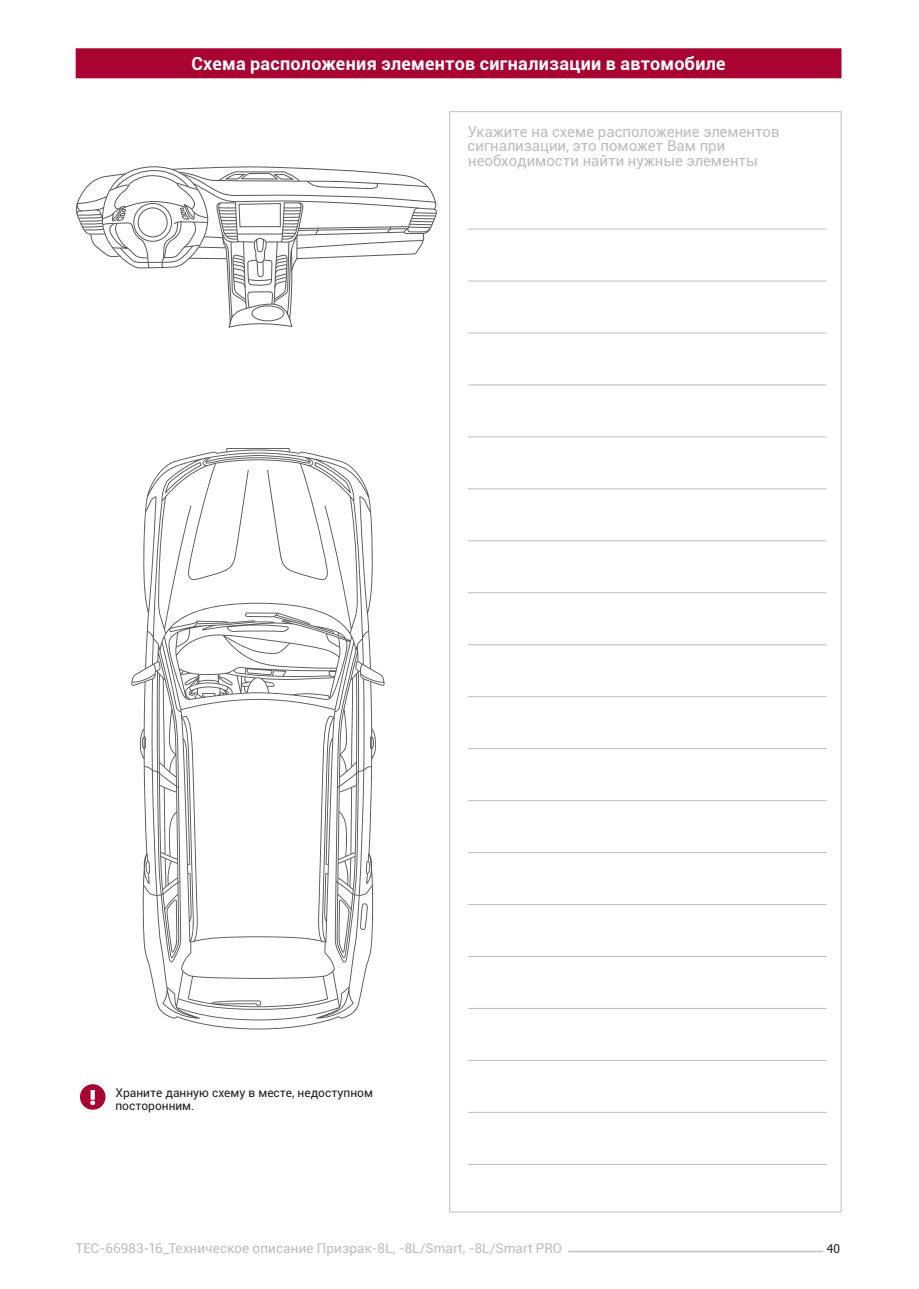
<style>
.page{position:relative;width:919px;height:1289px;background:#fff}
.page>*{position:absolute;margin:0;border:0;box-sizing:border-box;transform-origin:0 0}
.Заголовок_на_красной{font:700 18px "Roboto";letter-spacing:.015em;color:#fff}
.t1{font:15px "Roboto";color:#bcbdc0}
.t2{font:13.5px "Roboto";letter-spacing:.01em;color:#bcbdc0}
.Восклицаловка{font:12px "Roboto";color:#231f20}
.t3{font:12px "Tahoma";color:#231f20}
</style>
<div class="page">
<hr style="left:568px;top:1250px;width:254px;height:2px;background:#bcbdc0">
<svg style="left:76px;top:166px;width:361px;height:162px"></svg>
<div style="left:76px;top:48px;width:765px;height:30px;background:#a90332"></div>
<div style="left:80px;top:1084px;width:25px;height:25px;background:#a90332;border-radius:50%"></div>
<svg style="left:90px;top:1090px;width:5px;height:15px"></svg>
<svg style="left:131px;top:448px;width:253px;height:581px"></svg>
<svg style="left:257px;top:448px;width:10px;height:48px"></svg>
<hr style="left:468px;top:229px;width:358px;height:1px;background:#bcbdc0">
<hr style="left:468px;top:540px;width:358px;height:1px;background:#bcbdc0">
<hr style="left:468px;top:852px;width:358px;height:1px;background:#bcbdc0">
<hr style="left:468px;top:384px;width:358px;height:1px;background:#bcbdc0">
<hr style="left:468px;top:696px;width:358px;height:1px;background:#bcbdc0">
<hr style="left:468px;top:1008px;width:358px;height:1px;background:#bcbdc0">
<hr style="left:468px;top:281px;width:358px;height:1px;background:#bcbdc0">
<hr style="left:468px;top:592px;width:358px;height:1px;background:#bcbdc0">
<hr style="left:468px;top:904px;width:358px;height:1px;background:#bcbdc0">
<hr style="left:468px;top:436px;width:358px;height:1px;background:#bcbdc0">
<hr style="left:468px;top:748px;width:358px;height:1px;background:#bcbdc0">
<hr style="left:468px;top:1060px;width:358px;height:1px;background:#bcbdc0">
<hr style="left:468px;top:332px;width:358px;height:1px;background:#bcbdc0">
<hr style="left:468px;top:644px;width:358px;height:1px;background:#bcbdc0">
<hr style="left:468px;top:956px;width:358px;height:1px;background:#bcbdc0">
<hr style="left:468px;top:488px;width:358px;height:1px;background:#bcbdc0">
<hr style="left:468px;top:800px;width:358px;height:1px;background:#bcbdc0">
<hr style="left:468px;top:1111px;width:358px;height:1px;background:#bcbdc0">
<hr style="left:468px;top:1163px;width:358px;height:1px;background:#bcbdc0">
<p class="Заголовок_на_красной" style="left:191px;top:51px;width:535px">Схема расположения элементов сигнализации в автомобиле</p>
<p class="t1" style="left:468px;top:121px;width:313px">Укажите на схеме расположение элементов</p>
<p class="t1" style="left:467px;top:135px;width:259px">сигнализации, это поможет Вам при</p>
<p class="t1" style="left:468px;top:150px;width:291px">необходимости найти нужные элементы</p>
<p class="Восклицаловка" style="left:115px;top:1083px;width:259px">Храните данную схему в месте, недоступном</p>
<p class="Восклицаловка" style="left:115px;top:1097px;width:80px">посторонним.</p>
<p class="t2" style="left:75px;top:1239px;width:488px">TEC-66983-16_Техническое описание Призрак-8L, -8L/Smart, -8L/Smart PRO</p>
<p class="t3" style="left:826px;top:1240px;width:15px">40</p>
</div>
